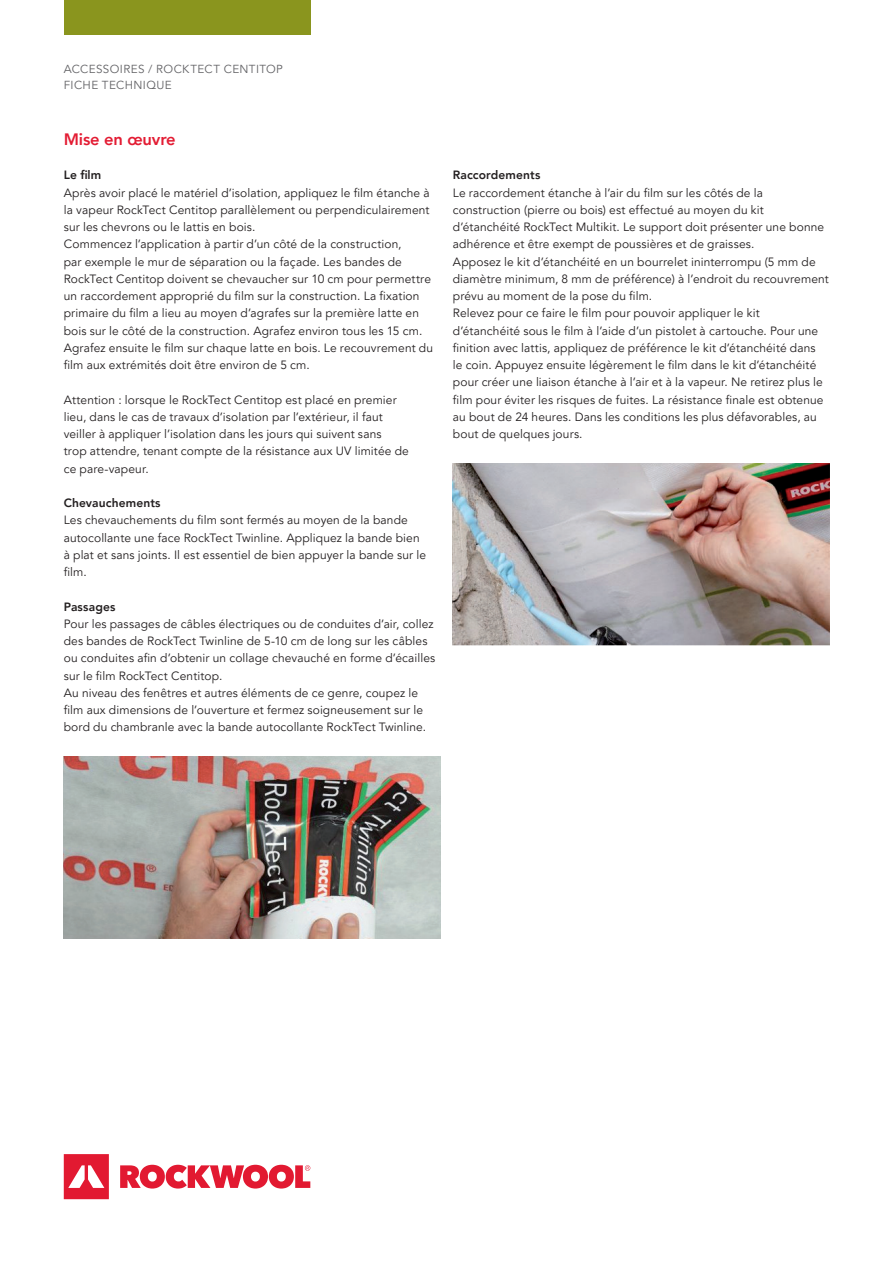
<style>
.page{position:relative;width:893px;height:1263px;background:#fff}
.page>*{position:absolute;margin:0;border:0;box-sizing:border-box;transform-origin:0 0}
.t1{font:800 16.5px "Avenir LT Pro";letter-spacing:-.01em;color:#e31c33}
.t2{font:12px/17.2px "Avenir LT Pro";letter-spacing:.01em;color:#231f20}
.t3{font:800 12px "Avenir LT Pro";letter-spacing:.01em;color:#231f20}
.t4{font:11.7px/16.5px "Avenir LT Pro";letter-spacing:.03em;color:#636366}
</style>
<div class="page">
<div style="left:64px;top:0;width:246px;height:34px;background:#8a951e"></div>
<svg style="left:64px;top:1154px;width:246px;height:45px"></svg>
<img style="left:64px;top:757px;width:376px;height:181px">
<img style="left:453px;top:463px;width:376px;height:182px">
<p class="t4" style="left:64px;top:61px;width:221px">ACCESSOIRES / ROCKTECT CENTITOP<br>FICHE TECHNIQUE</p>
<h1 class="t1" style="left:64px;top:129px;width:114px">Mise en œuvre</h1>
<p class="t3" style="left:64px;top:168px;width:39px">Le film</p>
<p class="t2" style="left:64px;top:184px;width:371px">Après avoir placé le matériel d’isolation, appliquez le film étanche à la vapeur RockTect Centitop parallèlement ou perpendiculairement sur les chevrons ou le lattis en bois.<br>Commencez l’application à partir d’un côté de la construction,<br>par exemple le mur de séparation ou la façade. Les bandes de RockTect Centitop doivent se chevaucher sur 10 cm pour permettre un raccordement approprié du film sur la construction. La fixation primaire du film a lieu au moyen d’agrafes sur la première latte en bois sur le côté de la construction. Agrafez environ tous les 15 cm.<br>Agrafez ensuite le film sur chaque latte en bois. Le recouvrement du film aux extrémités doit être environ de 5 cm.</p>
<p class="t2" style="left:64px;top:391px;width:347px">Attention : lorsque le RockTect Centitop est placé en premier lieu, dans le cas de travaux d’isolation par l’extérieur, il faut veiller à appliquer l’isolation dans les jours qui suivent sans<br>trop attendre, tenant compte de la résistance aux UV limitée de ce pare-vapeur.</p>
<p class="t3" style="left:64px;top:496px;width:98px">Chevauchements</p>
<p class="t2" style="left:64px;top:512px;width:364px">Les chevauchements du film sont fermés au moyen de la bande autocollante une face RockTect Twinline. Appliquez la bande bien à plat et sans joints. Il est essentiel de bien appuyer la bande sur le film.</p>
<p class="t3" style="left:64px;top:599px;width:53px">Passages</p>
<p class="t2" style="left:64px;top:615px;width:373px">Pour les passages de câbles électriques ou de conduites d’air, collez des bandes de RockTect Twinline de 5-10 cm de long sur les câbles ou conduites afin d’obtenir un collage chevauché en forme d’écailles sur le film RockTect Centitop.<br>Au niveau des fenêtres et autres éléments de ce genre, coupez le film aux dimensions de l’ouverture et fermez soigneusement sur le bord du chambranle avec la bande autocollante RockTect Twinline.</p>
<p class="t3" style="left:453px;top:168px;width:89px">Raccordements</p>
<p class="t2" style="left:453px;top:184px;width:378px">Le raccordement étanche à l’air du film sur les côtés de la construction (pierre ou bois) est effectué au moyen du kit d’étanchéité RockTect Multikit. Le support doit présenter une bonne adhérence et être exempt de poussières et de graisses.<br>Apposez le kit d’étanchéité en un bourrelet ininterrompu (5 mm de diamètre minimum, 8 mm de préférence) à l’endroit du recouvrement prévu au moment de la pose du film.<br>Relevez pour ce faire le film pour pouvoir appliquer le kit d’étanchéité sous le film à l’aide d’un pistolet à cartouche. Pour une finition avec lattis, appliquez de préférence le kit d’étanchéité dans<br>le coin. Appuyez ensuite légèrement le film dans le kit d’étanchéité pour créer une liaison étanche à l’air et à la vapeur. Ne retirez plus le film pour éviter les risques de fuites. La résistance finale est obtenue au bout de 24 heures. Dans les conditions les plus défavorables, au bout de quelques jours.</p>
</div>
